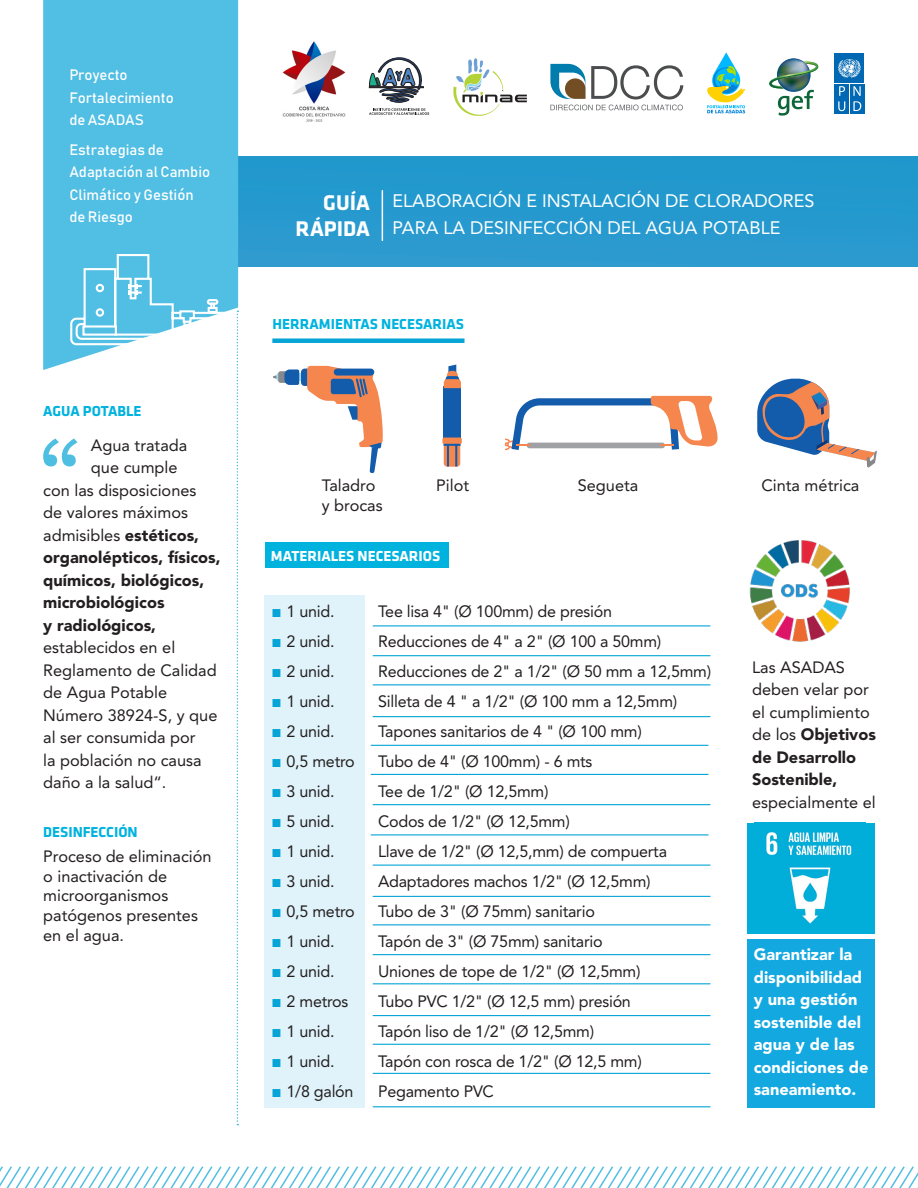
<style>
.page{position:relative;width:918px;height:1188px;background:#fff}
.page>*{position:absolute;margin:0;border:0;box-sizing:border-box;transform-origin:0 0}
.t1{font:700 22.05px "Klavika";color:#fff}
.t2{font:18px/27px "Avenir LT Std";color:#fff}
.t3{font:16.35px/22.5px "Avenir LT Std";letter-spacing:-.015em;color:#231f20}
.t4{font:900 16.35px/22.5px "Avenir LT Std";color:#fff}
.t5{font:900 16.35px "Avenir LT Std";color:#231f20}
.t6{font:700 15px "Klavika";color:#00b3df}
.t7{font:700 15px "Klavika";color:#fff}
.t8{font:14.85px/22.5px "Bahnschrift";color:#fff}
.s1{font-weight:900}
.s2{font-family:"Klavika";font-weight:700;color:#06a5d6}
</style>
<div class="page">
<div style="left:220px;top:156px;width:698px;height:111px;background:#2399ce"></div>
<hr style="left:382px;top:191px;width:1px;height:49px;background:#fff">
<div style="left:747px;top:939px;width:128px;height:169px;background:#14a8e0"></div>
<div style="left:43px;top:0;width:195px;height:253px;background:#51bee3"></div>
<svg style="left:0;top:1166px;width:918px;height:22px"></svg>
<div style="left:265px;top:595px;width:100px;height:513px;background:#e0f3fa"></div>
<div style="left:265px;top:542px;width:183px;height:26px;background:#00b3df"></div>
<div style="left:272px;top:338px;width:193px;height:5px;background:#06a5d6"></div>
<hr style="left:373px;top:625px;width:337px;height:1px;background:#06a5d6">
<hr style="left:373px;top:896px;width:337px;height:1px;background:#06a5d6">
<hr style="left:373px;top:865px;width:337px;height:1px;background:#06a5d6">
<hr style="left:371px;top:834px;width:337px;height:1px;background:#06a5d6">
<hr style="left:373px;top:804px;width:337px;height:1px;background:#06a5d6">
<hr style="left:371px;top:774px;width:337px;height:1px;background:#06a5d6">
<hr style="left:371px;top:745px;width:337px;height:1px;background:#06a5d6">
<hr style="left:373px;top:716px;width:337px;height:1px;background:#06a5d6">
<hr style="left:373px;top:684px;width:337px;height:1px;background:#06a5d6">
<hr style="left:373px;top:655px;width:337px;height:1px;background:#06a5d6">
<img style="left:750px;top:540px;width:100px;height:102px">
<div style="left:747px;top:823px;width:128px;height:111px;background:#01aed9"></div>
<img style="left:766px;top:832px;width:86px;height:92px">
<hr style="left:373px;top:924px;width:337px;height:1px;background:#06a5d6">
<hr style="left:373px;top:1106px;width:337px;height:1px;background:#06a5d6">
<hr style="left:373px;top:1073px;width:337px;height:1px;background:#06a5d6">
<hr style="left:373px;top:1044px;width:337px;height:1px;background:#06a5d6">
<hr style="left:373px;top:1015px;width:337px;height:1px;background:#06a5d6">
<hr style="left:373px;top:983px;width:337px;height:1px;background:#06a5d6">
<hr style="left:373px;top:954px;width:337px;height:1px;background:#06a5d6">
<div style="left:444px;top:386px;width:17px;height:52px;background:#135cab"></div>
<svg style="left:442px;top:438px;width:20px;height:29px"></svg>
<svg style="left:444px;top:365px;width:17px;height:23px"></svg>
<svg style="left:757px;top:378px;width:120px;height:90px"></svg>
<svg style="left:504px;top:396px;width:214px;height:55px"></svg>
<svg style="left:273px;top:366px;width:110px;height:107px"></svg>
<svg style="left:43px;top:253px;width:195px;height:872px"></svg>
<div style="left:210px;top:303px;width:5px;height:11px;border:2px solid #fff"></div>
<svg style="left:208px;top:307px;width:10px;height:6px"></svg>
<div style="left:82px;top:325px;width:35px;height:11px;background:#51bee3;border:2px solid #fff"></div>
<svg style="left:368px;top:57px;width:61px;height:58px"></svg>
<svg style="left:453px;top:58px;width:74px;height:58px"></svg>
<img style="left:785px;top:58px;width:18px;height:3px">
<img style="left:769px;top:61px;width:49px;height:55px">
<div style="left:835px;top:84px;width:14px;height:14px;background:#0168b3"></div>
<div style="left:850px;top:84px;width:14px;height:14px;background:#0168b3"></div>
<div style="left:835px;top:99px;width:14px;height:14px;background:#0168b3"></div>
<svg style="left:838px;top:86px;width:7px;height:25px"></svg>
<div style="left:850px;top:99px;width:14px;height:14px;background:#0168b3"></div>
<svg style="left:853px;top:86px;width:8px;height:25px"></svg>
<div style="left:835px;top:53px;width:29px;height:30px;background:#0168b3"></div>
<svg style="left:838px;top:59px;width:23px;height:19px"></svg>
<svg style="left:591px;top:65px;width:92px;height:34px"></svg>
<svg style="left:550px;top:105px;width:133px;height:5px"></svg>
<svg style="left:550px;top:64px;width:35px;height:35px"></svg>
<svg style="left:707px;top:52px;width:39px;height:61px"></svg>
<img style="left:282px;top:41px;width:64px;height:81px">
<p class="t8" style="left:69px;top:64px;width:106px">Proyecto<br>Fortalecimiento</p>
<p class="t8" style="left:69px;top:109px;width:76px">de ASADAS</p>
<p class="t8" style="left:69px;top:138px;width:142px">Estrategias de<br>Adaptación al Cambio<br>Climático y Gestión de Riesgo</p>
<p class="t6" style="left:43px;top:403px;width:100px">AGUA POTABLE</p>
<p class="t3" style="left:91px;top:434px;width:98px">Agua tratada</p>
<p class="t3" style="left:91px;top:457px;width:88px">que cumple</p>
<p class="t3" style="left:43px;top:479px;width:155px">con las disposiciones</p>
<p class="t3" style="left:43px;top:502px;width:146px">de valores máximos</p>
<p class="t3" style="left:43px;top:524px;width:157px">admisibles <span class="s1">estéticos,</span></p>
<p class="t5" style="left:43px;top:548px;width:179px">organolépticos, físicos,</p>
<p class="t5" style="left:43px;top:570px;width:163px">químicos, biológicos,</p>
<p class="t5" style="left:43px;top:593px;width:123px">microbiológicos</p>
<p class="t5" style="left:43px;top:615px;width:114px">y radiológicos,</p>
<p class="t3" style="left:43px;top:637px;width:134px">establecidos en el</p>
<p class="t3" style="left:43px;top:659px;width:175px">Reglamento de Calidad</p>
<p class="t3" style="left:43px;top:682px;width:125px">de Agua Potable</p>
<p class="t3" style="left:43px;top:704px;width:176px">Número 38924-S, y que</p>
<p class="t3" style="left:43px;top:727px;width:154px">al ser consumida por</p>
<p class="t3" style="left:43px;top:749px;width:160px">la población no causa</p>
<p class="t3" style="left:43px;top:772px;width:125px">daño a la salud“.</p>
<p class="t6" style="left:43px;top:824px;width:96px">DESINFECCIÓN</p>
<p class="t3" style="left:43px;top:847px;width:170px;line-height:19.6px">Proceso de eliminación o inactivación de microorganismos patógenos presentes en el agua.</p>
<p class="t1" style="left:323px;top:190px;width:48px">GUÍA</p>
<p class="t1" style="left:296px;top:217px;width:76px">RÁPIDA</p>
<p class="t2" style="left:393px;top:187px;width:423px">ELABORACIÓN E INSTALACIÓN DE CLORADORES<br>PARA LA DESINFECCIÓN DEL AGUA POTABLE</p>
<p class="t6" style="left:272px;top:316px;width:193px">HERRAMIENTAS NECESARIAS</p>
<p class="t3" style="left:322px;top:476px;width:62px;line-height:19.6px">Taladro y brocas</p>
<p class="t3" style="left:436px;top:474px;width:35px">Pilot</p>
<p class="t3" style="left:578px;top:474px;width:62px">Segueta</p>
<p class="t3" style="left:761px;top:474px;width:100px">Cinta métrica</p>
<p class="t7" style="left:271px;top:548px;width:171px">MATERIALES NECESARIOS</p>
<p class="t3" style="left:272px;top:600px;width:65px"><span class="s2">•</span> 1 unid.</p>
<p class="t3" style="left:378px;top:600px;width:235px">Tee lisa 4" (Ø 100mm) de presión</p>
<p class="t3" style="left:272px;top:630px;width:65px"><span class="s2">•</span> 2 unid.</p>
<p class="t3" style="left:378px;top:630px;width:285px">Reducciones de 4" a 2" (Ø 100 a 50mm)</p>
<p class="t3" style="left:272px;top:660px;width:65px"><span class="s2">•</span> 2 unid.</p>
<p class="t3" style="left:378px;top:660px;width:335px">Reducciones de 2" a 1/2" (Ø 50 mm a 12,5mm)</p>
<p class="t3" style="left:272px;top:690px;width:65px"><span class="s2">•</span> 1 unid.</p>
<p class="t3" style="left:378px;top:690px;width:301px">Silleta de 4 " a 1/2" (Ø 100 mm a 12,5mm)</p>
<p class="t3" style="left:272px;top:720px;width:65px"><span class="s2">•</span> 2 unid.</p>
<p class="t3" style="left:378px;top:720px;width:265px">Tapones sanitarios de 4 " (Ø 100 mm)</p>
<p class="t3" style="left:272px;top:750px;width:85px"><span class="s2">•</span> 0,5 metro</p>
<p class="t3" style="left:378px;top:750px;width:216px">Tubo de 4" (Ø 100mm) - 6 mts</p>
<p class="t3" style="left:272px;top:780px;width:65px"><span class="s2">•</span> 3 unid.</p>
<p class="t3" style="left:378px;top:780px;width:172px">Tee de 1/2" (Ø 12,5mm)</p>
<p class="t3" style="left:272px;top:810px;width:65px"><span class="s2">•</span> 5 unid.</p>
<p class="t3" style="left:378px;top:810px;width:193px">Codos de 1/2" (Ø 12,5mm)</p>
<p class="t3" style="left:272px;top:840px;width:65px"><span class="s2">•</span> 1 unid.</p>
<p class="t3" style="left:378px;top:840px;width:290px">Llave de 1/2" (Ø 12,5,mm) de compuerta</p>
<p class="t3" style="left:272px;top:870px;width:65px"><span class="s2">•</span> 3 unid.</p>
<p class="t3" style="left:378px;top:870px;width:274px">Adaptadores machos 1/2" (Ø 12,5mm)</p>
<p class="t3" style="left:272px;top:900px;width:85px"><span class="s2">•</span> 0,5 metro</p>
<p class="t3" style="left:378px;top:900px;width:218px">Tubo de 3" (Ø 75mm) sanitario</p>
<p class="t3" style="left:272px;top:930px;width:65px"><span class="s2">•</span> 1 unid.</p>
<p class="t3" style="left:378px;top:930px;width:226px">Tapón de 3" (Ø 75mm) sanitario</p>
<p class="t3" style="left:272px;top:960px;width:65px"><span class="s2">•</span> 2 unid.</p>
<p class="t3" style="left:378px;top:960px;width:264px">Uniones de tope de 1/2" (Ø 12,5mm)</p>
<p class="t3" style="left:272px;top:990px;width:78px"><span class="s2">•</span> 2 metros</p>
<p class="t3" style="left:378px;top:990px;width:254px">Tubo PVC 1/2" (Ø 12,5 mm) presión</p>
<p class="t3" style="left:272px;top:1020px;width:65px"><span class="s2">•</span> 1 unid.</p>
<p class="t3" style="left:378px;top:1020px;width:218px">Tapón liso de 1/2" (Ø 12,5mm)</p>
<p class="t3" style="left:272px;top:1050px;width:65px"><span class="s2">•</span> 1 unid.</p>
<p class="t3" style="left:378px;top:1050px;width:265px">Tapón con rosca de 1/2" (Ø 12,5 mm)</p>
<p class="t3" style="left:272px;top:1080px;width:84px"><span class="s2">•</span> 1/8 galón</p>
<p class="t3" style="left:378px;top:1080px;width:117px">Pegamento PVC</p>
<p class="t3" style="left:752px;top:656px;width:125px">Las ASADAS deben velar por el cumplimiento de los <span class="s1">Objetivos de Desarrollo<br>Sostenible, </span>especialmente el</p>
<p class="t4" style="left:754px;top:943px;width:116px">Garantizar la disponibilidad y una gestión sostenible del agua y de las condiciones de saneamiento.</p>
</div>
